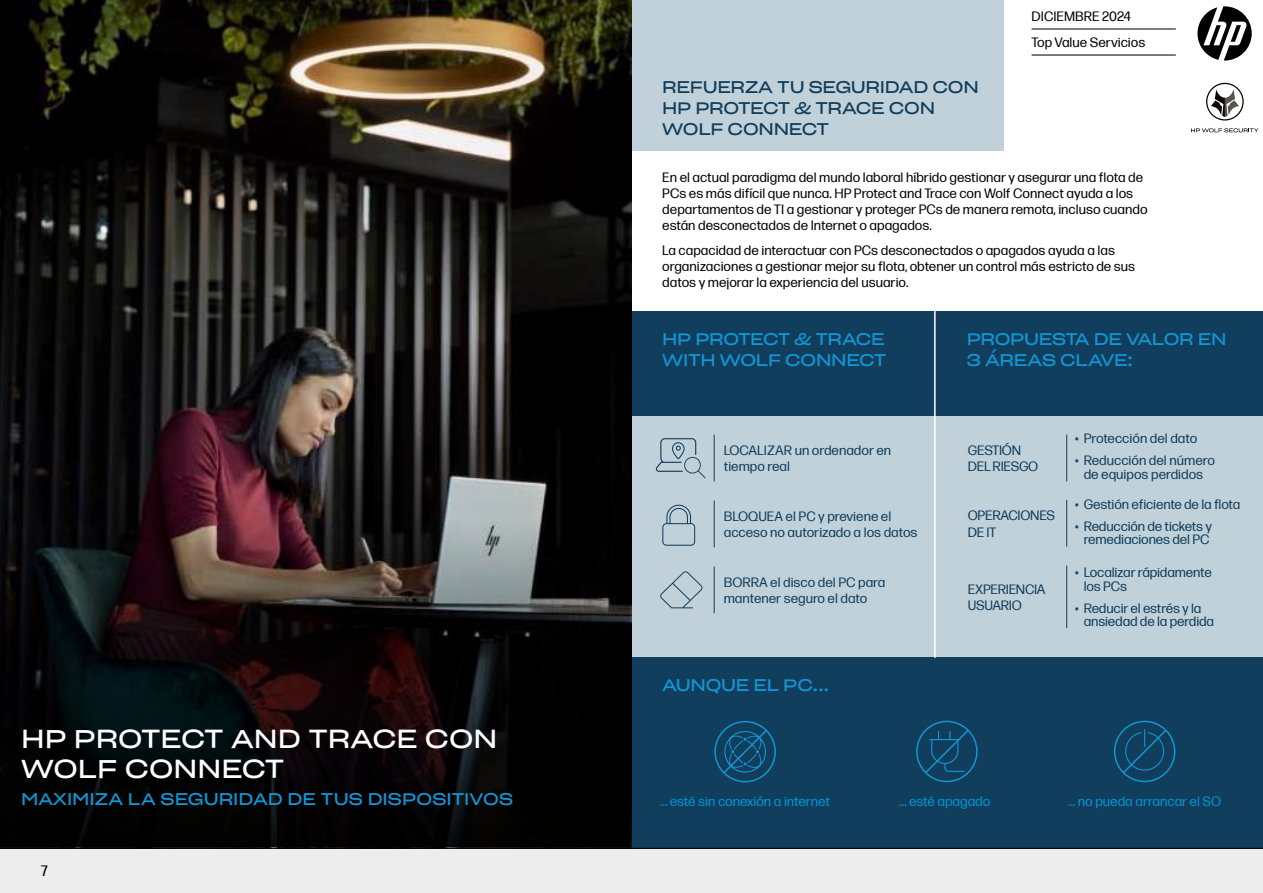
<style>
.page{position:relative;width:1263px;height:893px;background:#fff}
.page>*{position:absolute;margin:0;border:0;box-sizing:border-box;transform-origin:0 0}
.t1{font:25.5px/30.6px "Sharp Grotesk Book 25";color:#fff}
.t2{font:16.5px/21px "Sharp Grotesk Book 25";letter-spacing:-.02em;color:#1396d4}
.t3{font:16.5px/21px "Sharp Grotesk Book 25";letter-spacing:-.02em;color:#113e5c}
.t4{font:16.5px "Sharp Grotesk Book 25";color:#1396d4}
.t5{font:15px "Forma DJR Micro";color:#000}
.t6{font:13.5px/16.2px "Forma DJR Micro";color:#000}
.t7{font:13.5px/16.2px "Forma DJR Micro";letter-spacing:-.01em;color:#113e5c}
.t8{font:13.5px "Forma DJR Micro";color:#0096d6}
</style>
<div class="page">
<div style="left:630px;top:415px;width:324px;height:243px;background:#c1d1d9"></div>
<div style="left:947px;top:415px;width:316px;height:243px;background:#c1d1d9"></div>
<div style="left:630px;top:311px;width:324px;height:104px;background:#113e5c"></div>
<div style="left:630px;top:658px;width:633px;height:235px;background:#113e5c"></div>
<div style="left:947px;top:311px;width:316px;height:104px;background:#113e5c"></div>
<div style="left:618px;top:0;width:385px;height:150px;background:#c1d1d9"></div>
<img style="left:0;top:0;width:631px;height:848px">
<svg style="left:0;top:480px;width:630px;height:367px;fill:#050406"></svg>
<hr style="left:1066px;top:435px;width:1px;height:46px;background:#113e5c">
<hr style="left:934px;top:311px;width:1px;height:347px;background:#fff">
<hr style="left:1066px;top:500px;width:1px;height:47px;background:#113e5c">
<hr style="left:1066px;top:566px;width:1px;height:62px;background:#113e5c">
<hr style="left:714px;top:435px;width:1px;height:46px;background:#113e5c">
<hr style="left:714px;top:500px;width:1px;height:47px;background:#113e5c">
<hr style="left:714px;top:566px;width:1px;height:47px;background:#113e5c">
<svg style="left:656px;top:438px;width:50px;height:40px"></svg>
<svg style="left:662px;top:505px;width:33px;height:41px"></svg>
<svg style="left:660px;top:571px;width:43px;height:37px"></svg>
<svg style="left:1114px;top:721px;width:61px;height:61px"></svg>
<svg style="left:916px;top:721px;width:62px;height:61px"></svg>
<svg style="left:714px;top:721px;width:62px;height:61px"></svg>
<svg style="left:1197px;top:6px;width:55px;height:55px"></svg>
<hr style="left:1031px;top:29px;width:145px;height:1px;background:#000">
<hr style="left:1031px;top:55px;width:145px;height:1px;background:#000">
<svg style="left:1191px;top:128px;width:67px;height:4px"></svg>
<svg style="left:1206px;top:83px;width:38px;height:38px"></svg>
<div style="left:0;top:849px;width:1263px;height:44px;background:#eeeded"></div>
<hr style="left:0;top:848px;width:1263px;height:1px;background:#000">
<h1 class="t1" style="left:21px;top:721px;width:478px">HP PROTECT AND TRACE CON<br>WOLF CONNECT</h1>
<p class="t4" style="left:21px;top:785px;width:493px">MAXIMIZA LA SEGURIDAD DE TUS DISPOSITIVOS</p>
<p class="t5" style="left:41px;top:860px;width:9px">7</p>
<p class="t3" style="left:662px;top:75px;width:318px">REFUERZA TU SEGURIDAD CON<br>HP PROTECT &amp; TRACE CON<br>WOLF CONNECT</p>
<p class="t6" style="left:1031px;top:2px;width:115px;line-height:26.1px">DICIEMBRE 2024<br>Top Value Servicios</p>
<p class="t6" style="left:662px;top:168px;width:487px">En el actual paradigma del mundo laboral híbrido gestionar y asegurar una flota de PCs es más difícil que nunca. HP Protect and Trace con Wolf Connect ayuda a los departamentos de TI a gestionar y proteger PCs de manera remota, incluso cuando están desconectados de Internet o apagados.</p>
<p class="t6" style="left:662px;top:241px;width:474px">La capacidad de interactuar con PCs desconectados o apagados ayuda a las organizaciones a gestionar mejor su flota, obtener un control más estricto de sus datos y mejorar la experiencia del usuario.</p>
<p class="t2" style="left:662px;top:327px;width:226px">HP PROTECT &amp; TRACE<br>WITH WOLF CONNECT</p>
<p class="t7" style="left:724px;top:441px;width:169px">LOCALIZAR un ordenador en tiempo real</p>
<p class="t7" style="left:724px;top:507px;width:195px">BLOQUEA el PC y previene el acceso no autorizado a los datos</p>
<p class="t7" style="left:724px;top:573px;width:163px">BORRA el disco del PC para mantener seguro el dato</p>
<p class="t2" style="left:662px;top:673px;width:169px">AUNQUE EL PC...</p>
<p class="t2" style="left:967px;top:327px;width:261px">PROPUESTA DE VALOR EN<br>3 ÁREAS CLAVE:</p>
<p class="t7" style="left:968px;top:441px;width:72px">GESTIÓN<br>DEL RIESGO</p>
<p class="t7" style="left:968px;top:506px;width:89px">OPERACIONES<br>DE IT</p>
<p class="t7" style="left:968px;top:580px;width:79px">EXPERIENCIA<br>USUARIO</p>
<p class="t7" style="left:1075px;top:430px;width:124px">• Protección del dato</p>
<p class="t7" style="left:1075px;top:453px;width:141px;line-height:13.5px;text-align:center">• Reducción del número de equipos perdidos</p>
<p class="t7" style="left:1075px;top:495px;width:167px">• Gestión eficiente de la flota</p>
<p class="t7" style="left:1075px;top:518px;width:138px;line-height:13.5px;text-align:center">• Reducción de tickets y remediaciones del PC</p>
<p class="t7" style="left:1084px;top:565px;width:130px;line-height:13.5px;text-indent:-9px">• Localizar rápidamente los PCs</p>
<p class="t7" style="left:1084px;top:600px;width:132px;line-height:13.5px;text-indent:-9px">• Reducir el estrés y la ansiedad de la perdida</p>
<p class="t8" style="left:660px;top:791px;width:171px">... esté sin conexión a internet</p>
<p class="t8" style="left:899px;top:791px;width:92px">... esté apagado</p>
<p class="t8" style="left:1068px;top:791px;width:155px">... no pueda arrancar el SO</p>
</div>
